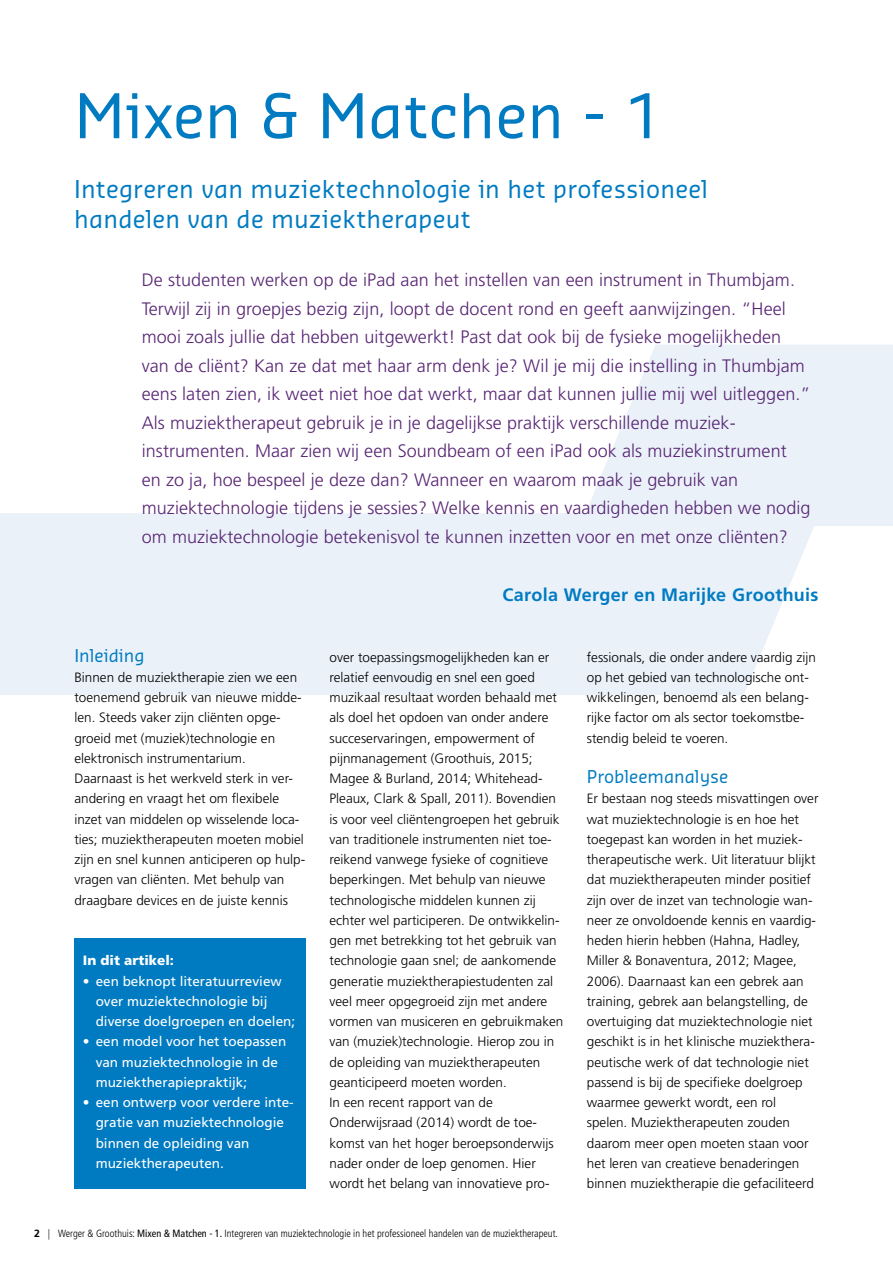
<style>
.page{position:relative;width:893px;height:1263px;background:#fff}
.page>*{position:absolute;margin:0;border:0;box-sizing:border-box;transform-origin:0 0}
.t1{font:60px "Sansa Pro";color:#007bc2}
.t2{font:24px/30px "Sansa Pro";letter-spacing:.01em;color:#007bc2}
.t3{font:300 18px/28.5px "Frutiger LT Std";letter-spacing:.005em;color:#572473}
.t4{font:700 18px "Frutiger LT Std";letter-spacing:.02em;color:#007bc2}
.t5{font:17.25px "Sansa Pro";color:#007bc2}
.t6{font:300 13.5px/20.2px "Frutiger LT Std";color:#000}
.t7{font:13.5px/20.2px "Frutiger LT Std";color:#fff}
.t8{font:900 13.5px "Frutiger LT Std";color:#fff}
.t9{font:300 condensed 10.5px "Frutiger LT Std";color:#000}
.s1{font-weight:700;font-stretch:normal}
.s2{font-weight:400}
</style>
<div class="page">
<svg style="left:0;top:344px;width:893px;height:351px;fill:#eaf1f9"></svg>
<div style="left:74px;top:938px;width:232px;height:250px;background:#007bc2"></div>
<h1 class="t1" style="left:74px;top:76px;width:590px">Mixen &amp; Matchen - 1</h1>
<h2 class="t2" style="left:74px;top:173px;width:635px">Integreren van muziektechnologie in het professioneel handelen van de muziektherapeut</h2>
<p class="t3" style="left:142px;top:266px;width:670px">De studenten werken op de iPad aan het instellen van een instrument in Thumbjam.<br>Terwijl zij in groepjes bezig zijn, loopt de docent rond en geeft aanwijzingen. “Heel mooi zoals jullie dat hebben uitgewerkt! Past dat ook bij de fysieke mogelijkheden van de cliënt? Kan ze dat met haar arm denk je? Wil je mij die instelling in Thumbjam eens laten zien, ik weet niet hoe dat werkt, maar dat kunnen jullie mij wel uitleggen.” Als muziektherapeut gebruik je in je dagelijkse praktijk verschillende muziek&shy;instrumenten. Maar zien wij een Soundbeam of een iPad ook als muziekinstrument<br>en zo ja, hoe bespeel je deze dan? Wanneer en waarom maak je gebruik van muziektechnologie tijdens je sessies? Welke kennis en vaardigheden hebben we nodig om muziektechnologie betekenisvol te kunnen inzetten voor en met onze cliënten?</p>
<p class="t5" style="left:74px;top:644px;width:72px">Inleiding</p>
<p class="t6" style="left:74px;top:667px;width:232px">Binnen de muziektherapie zien we een toenemend gebruik van nieuwe midde&shy;len. Steeds vaker zijn cliënten opge&shy;groeid met (muziek)technologie en elektronisch instrumentarium.<br>Daarnaast is het werkveld sterk in ver&shy;andering en vraagt het om flexibele inzet van middelen op wisselende loca&shy;ties; muziektherapeuten moeten mobiel zijn en snel kunnen anticiperen op hulp&shy;vragen van cliënten. Met behulp van draagbare devices en de juiste kennis</p>
<p class="t8" style="left:83px;top:952px;width:93px">In dit artikel:</p>
<p class="t7" style="left:96px;top:971px;width:201px;text-indent:-13px">• een beknopt literatuurreview over muziektechnologie bij diverse doelgroepen en doelen;</p>
<p class="t7" style="left:96px;top:1032px;width:192px;text-indent:-13px">• een model voor het toepassen van muziektechnologie in de muziektherapiepraktijk;</p>
<p class="t7" style="left:96px;top:1092px;width:200px;text-indent:-13px">• een ontwerp voor verdere inte&shy;gratie van muziektechnologie binnen de opleiding van muziektherapeuten.</p>
<h3 class="t4" style="left:502px;top:584px;width:318px">Carola Werger en Marijke Groothuis</h3>
<p class="t6" style="left:330px;top:647px;width:235px">over toepassingsmogelijkheden kan er relatief eenvoudig en snel een goed muzikaal resultaat worden behaald met als doel het opdoen van onder andere succeservaringen, empowerment of pijnmanagement (Groothuis, 2015; Magee &amp; Burland, 2014; Whitehead-Pleaux, Clark &amp; Spall, 2011). Bovendien is voor veel cliëntengroepen het gebruik van traditionele instrumenten niet toe&shy;reikend vanwege fysieke of cognitieve beperkingen. Met behulp van nieuwe technologische middelen kunnen zij echter wel participeren. De ontwikkelin&shy;gen met betrekking tot het gebruik van technologie gaan snel; de aankomende generatie muziektherapiestudenten zal veel meer opgegroeid zijn met andere vormen van musiceren en gebruikmaken van (muziek)technologie. Hierop zou in de opleiding van muziektherapeuten geanticipeerd moeten worden.<br>In een recent rapport van de Onderwijsraad (2014) wordt de toe&shy;komst van het hoger beroepsonderwijs nader onder de loep genomen. Hier wordt het belang van innovatieve pro-</p>
<p class="t6" style="left:587px;top:647px;width:231px">fessionals, die onder andere vaardig zijn op het gebied van technologische ont&shy;wikkelingen, benoemd als een belang&shy;rijke factor om als sector toekomstbe&shy;stendig beleid te voeren.</p>
<p class="t5" style="left:587px;top:765px;width:143px">Probleemanalyse</p>
<p class="t6" style="left:587px;top:789px;width:233px">Er bestaan nog steeds misvattingen over wat muziektechnologie is en hoe het toegepast kan worden in het muziek&shy;therapeutische werk. Uit literatuur blijkt dat muziektherapeuten minder positief zijn over de inzet van technologie wan&shy;neer ze onvoldoende kennis en vaardig&shy;heden hierin hebben (Hahna, Hadley, Miller &amp; Bonaventura, 2012; Magee, 2006). Daarnaast kan een gebrek aan training, gebrek aan belangstelling, de overtuiging dat muziektechnologie niet geschikt is in het klinische muziekthera&shy;peutische werk of dat technologie niet passend is bij de specifieke doelgroep waarmee gewerkt wordt, een rol spelen. Muziektherapeuten zouden daarom meer open moeten staan voor het leren van creatieve benaderingen binnen muziektherapie die gefaciliteerd</p>
<p class="t9" style="left:34px;top:1227px;width:525px"><span class="s1">2</span> | Werger &amp; Groothuis: <span class="s2">Mixen &amp; Matchen - 1.</span> Integreren van muziektechnologie in het professioneel handelen van de muziektherapeut.</p>
</div>
